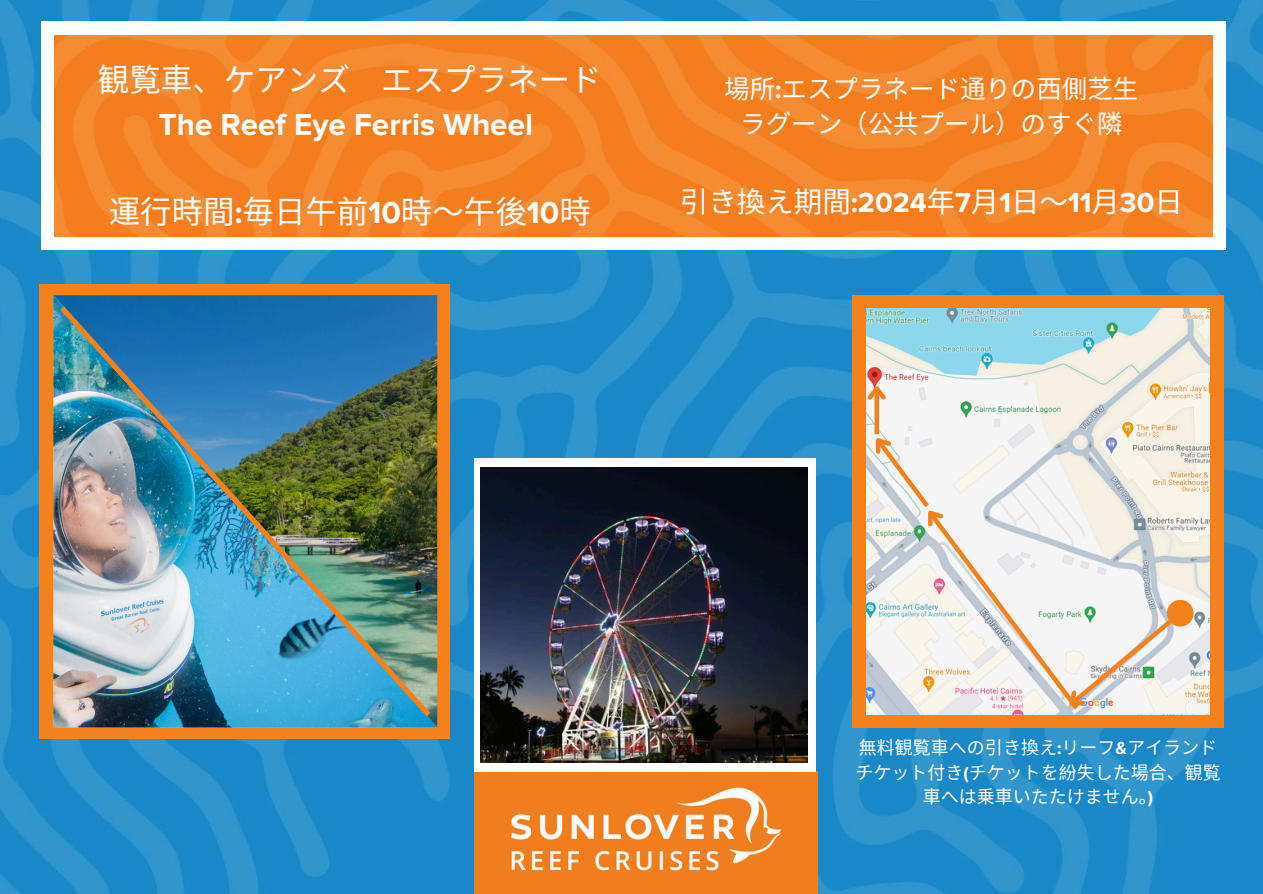
<style>
.page{position:relative;width:1263px;height:894px;background:#fff}
.page>*{position:absolute;margin:0;border:0;box-sizing:border-box;transform-origin:0 0}
.t1{font:700 31.5px/43.8px "Proxima Nova";color:#fff;text-align:center}
.t2{font:31.5px "Noto Sans CJ Ksc";color:#fff}
.t3{font:28.5px "Noto Sans CJ Ksc";color:#fff}
.t4{font:25.5px/34.8px "Noto Sans CJ Ksc";color:#fff;text-align:center}
.t5{font:18px/24.8px "Noto Sans CJ Ksc";color:#fff;text-align:center}
.s1{font-family:"Noto Sans CJ Ksc";font-weight:400}
.s2{font-family:"Proxima Nova";font-weight:700}
</style>
<div class="page">
<img style="left:0;top:0;width:1263px;height:893px">
<div style="left:39px;top:284px;width:410px;height:454px;background:#f5811c"></div>
<img style="left:53px;top:295px;width:384px;height:432px">
<img style="left:60px;top:306px;width:371px;height:410px">
<img style="left:475px;top:770px;width:343px;height:123px">
<div style="left:42px;top:21px;width:1184px;height:229px;background:#fff"></div>
<img style="left:55px;top:36px;width:1157px;height:200px">
<div style="left:475px;top:458px;width:340px;height:312px;background:#fff"></div>
<img style="left:480px;top:468px;width:328px;height:294px">
<div style="left:852px;top:295px;width:371px;height:432px;background:#f5811c"></div>
<img style="left:866px;top:309px;width:343px;height:405px">
<svg style="left:866px;top:426px;width:320px;height:289px;background:#eae7e3"></svg>
<div style="left:874px;top:388px;width:5px;height:46px;background:#f5811c"></div>
<svg style="left:866px;top:381px;width:24px;height:22px"></svg>
<div style="left:1167px;top:599px;width:26px;height:27px;background:#f5811c;border-radius:50%"></div>
<p class="t1" style="left:98px;top:60px;width:505px"><span class="s1">観覧車、ケアンズ エスプラネード<br></span>The Reef Eye Ferris Wheel</p>
<p class="t2" style="left:109px;top:186px;width:483px">運行時間<span class="s2">:</span>毎日午前<span class="s2">10</span>時〜午後<span class="s2">10</span>時</p>
<p class="t4" style="left:724px;top:70px;width:413px">場所<span class="s2">:</span>エスプラネード通りの西側芝生ラグーン（公共プール）のすぐ隣</p>
<p class="t3" style="left:680px;top:179px;width:494px">引き換え期間<span class="s2">:2024</span>年<span class="s2">7</span>月 <span class="s2">1</span>日〜<span class="s2">11</span>月 <span class="s2">30</span>日</p>
<p class="t5" style="left:855px;top:733px;width:367px">無料観覧車への引き換え<span class="s2">:</span>リーフ<span class="s2">&amp;</span>アイランドチケット付き<span class="s2">(</span>チケットを紛失した場合、観覧車へは乗車いたたけません。<span class="s2">)</span></p>
</div>
